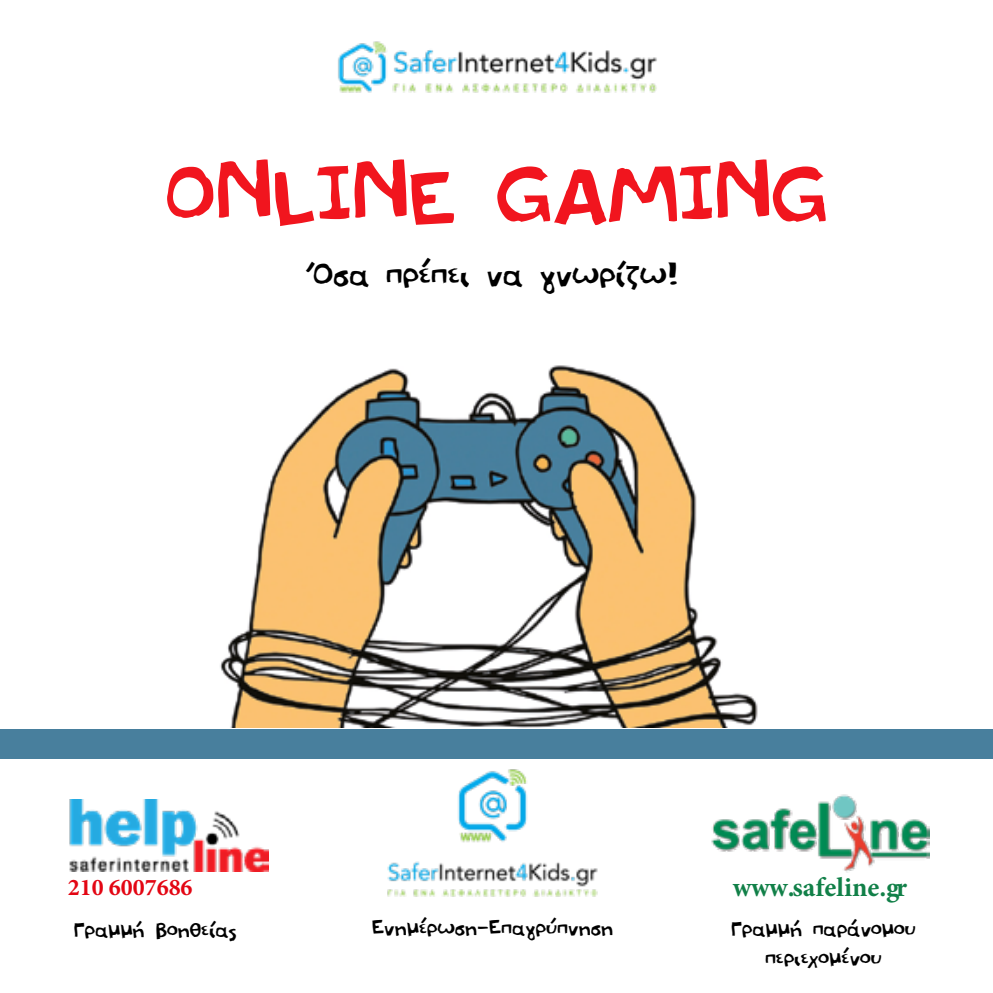
<style>
.page{position:relative;width:993px;height:993px;background:#fff}
.page>*{position:absolute;margin:0;border:0;box-sizing:border-box;transform-origin:0 0}
.t1{font:105px "PF Amateur Flat Cool";color:#f1151e}
.t2{font:42px "PF Amateur Flat Cool";color:#000}
.t3{font:27.12px/29.4px "PF Amateur Flat Cool";color:#000;text-align:center}
.t4{font:700 27.12px "Minion Pro";color:#118048}
.t5{font:700 23.97px "Minion Pro";color:#e30613}
</style>
<div class="page">
<img style="left:220px;top:365px;width:538px;height:362px">
<img style="left:338px;top:41px;width:319px;height:52px">
<img style="left:387px;top:769px;width:211px;height:128px">
<img style="left:711px;top:794px;width:218px;height:79px">
<img style="left:69px;top:799px;width:199px;height:72px">
<div style="left:0;top:728px;width:992px;height:30px;background:#487f9d"></div>
<h1 class="t1" style="left:165px;top:135px;width:664px">ONLINE GAMING</h1>
<h2 class="t2" style="left:313px;top:250px;width:368px">Όσα πρέπει να γνωρίζω!</h2>
<p class="t5" style="left:68px;top:870px;width:126px">210 6007686</p>
<p class="t4" style="left:732px;top:867px;width:176px">www.safeline.gr</p>
<p class="t3" style="left:74px;top:915px;width:164px">Γραμμή βοηθείας</p>
<p class="t3" style="left:372px;top:913px;width:242px">Ενημέρωση-Επαγρύπνηση</p>
<p class="t3" style="left:731px;top:913px;width:186px">Γραμμή παράνομου περιεχομένου</p>
</div>
